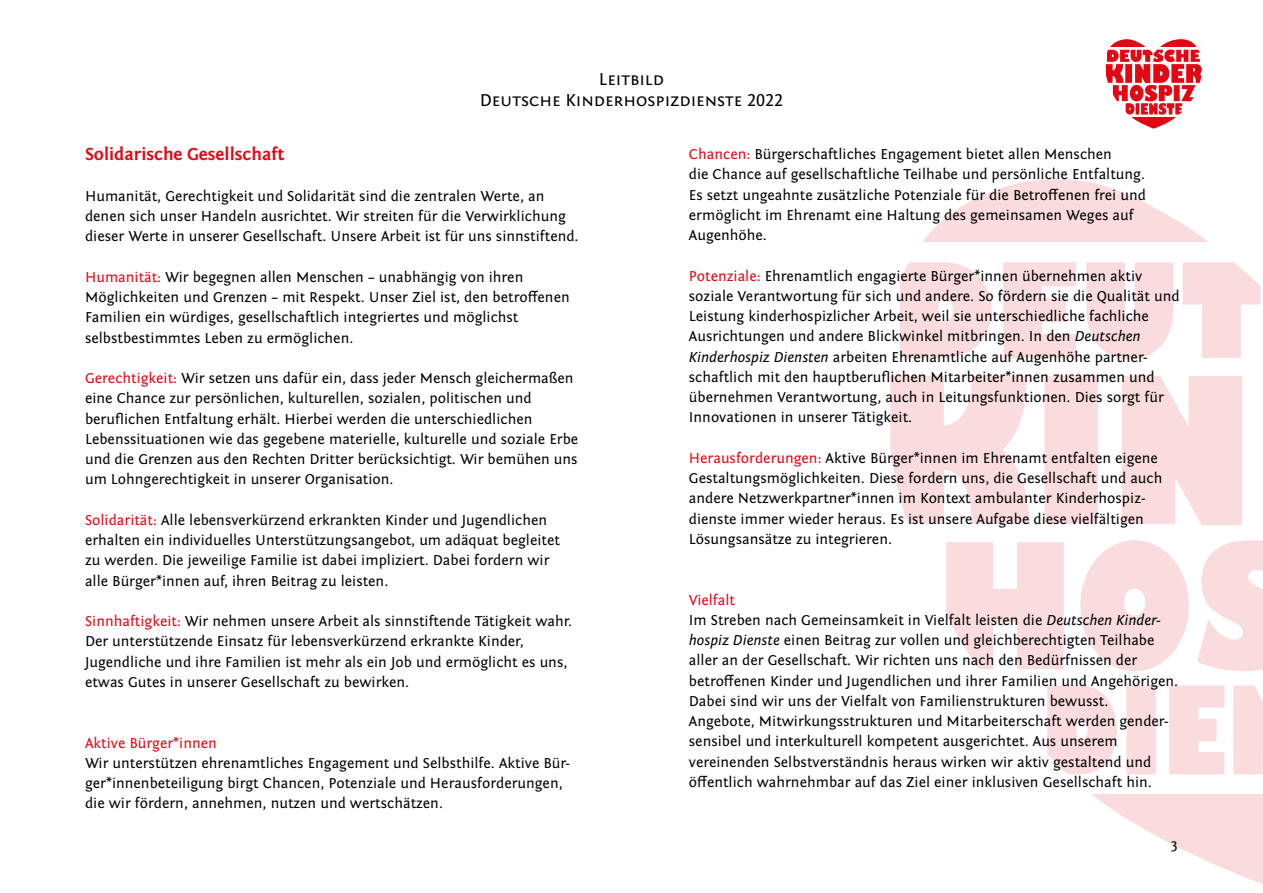
<style>
.page{position:relative;width:1263px;height:893px;background:#fff}
.page>*{position:absolute;margin:0;border:0;box-sizing:border-box;transform-origin:0 0}
.t1{font:18px/21.6px "Fontin Sans Small Caps";color:#000;text-align:center}
.t2{font:700 18px "Fontin Sans";color:#e30613}
.t3{font:15px/20.2px "Fontin Sans";color:#000}
.t4{font:15px "Fontin Sans";color:#e30613}
.s1{color:#e30613}
.s2{font-style:italic}
</style>
<div class="page">
<svg style="left:1047px;top:685px;width:216px;height:90px"></svg>
<svg style="left:946px;top:540px;width:317px;height:131px"></svg>
<svg style="left:890px;top:376px;width:352px;height:149px;fill:#fbdcde"></svg>
<svg style="left:900px;top:262px;width:361px;height:97px"></svg>
<svg style="left:923px;top:179px;width:284px;height:62px;fill:#fbdcde"></svg>
<svg style="left:1091px;top:794px;width:172px;height:90px;fill:#fbdcde"></svg>
<svg style="left:1106px;top:50px;width:96px;height:65px"></svg>
<svg style="left:1110px;top:39px;width:87px;height:8px"></svg>
<svg style="left:1131px;top:117px;width:45px;height:12px"></svg>
<p class="t1" style="left:480px;top:68px;width:305px">Leitbild<br>Deutsche Kinderhospizdienste 2022</p>
<p class="t2" style="left:85px;top:144px;width:201px">Solidarische Gesellschaft</p>
<p class="t3" style="left:85px;top:186px;width:495px">Humanität, Gerechtigkeit und Solidarität sind die zentralen Werte, an denen sich unser Handeln ausrichtet. Wir streiten für die Verwirklichung dieser Werte in unserer Gesellschaft. Unsere Arbeit ist für uns sinnstiftend.</p>
<p class="t3" style="left:85px;top:267px;width:486px"><span class="s1">Humanität:</span> Wir begegnen allen Menschen – unabhängig von ihren Möglichkeiten und Grenzen – mit Respekt. Unser Ziel ist, den betroffenen Familien ein würdiges, gesellschaftlich integriertes und möglichst selbstbestimmtes Leben zu ermöglichen.</p>
<p class="t3" style="left:85px;top:368px;width:495px"><span class="s1">Gerechtigkeit:</span> Wir setzen uns dafür ein, dass jeder Mensch gleichermaßen eine Chance zur persönlichen, kulturellen, sozialen, politischen und beruflichen Entfaltung erhält. Hierbei werden die unterschiedlichen Lebenssituationen wie das gegebene materielle, kulturelle und soziale Erbe und die Grenzen aus den Rechten Dritter berücksichtigt. Wir bemühen uns um Lohngerechtigkeit in unserer Organisation.</p>
<p class="t3" style="left:85px;top:510px;width:476px"><span class="s1">Solidarität:</span> Alle lebensverkürzend erkrankten Kinder und Jugendlichen erhalten ein individuelles Unterstützungsangebot, um adäquat begleitet zu werden. Die jeweilige Familie ist dabei impliziert. Dabei fordern wir alle Bürger*innen auf, ihren Beitrag zu leisten.</p>
<p class="t3" style="left:85px;top:611px;width:489px"><span class="s1">Sinnhaftigkeit:</span> Wir nehmen unsere Arbeit als sinnstiftende Tätigkeit wahr.<br>Der unterstützende Einsatz für lebensverkürzend erkrankte Kinder, Jugendliche und ihre Familien ist mehr als ein Job und ermöglicht es uns, etwas Gutes in unserer Gesellschaft zu bewirken.</p>
<p class="t4" style="left:85px;top:734px;width:133px">Aktive Bürger*innen</p>
<p class="t3" style="left:85px;top:753px;width:486px">Wir unterstützen ehrenamtliches Engagement und Selbsthilfe. Aktive Bür&shy;ger*innenbeteiligung birgt Chancen, Potenziale und Herausforderungen, die wir fördern, annehmen, nutzen und wertschätzen.</p>
<p class="t3" style="left:689px;top:144px;width:459px"><span class="s1">Chancen:</span> Bürgerschaftliches Engagement bietet allen Menschen<br>die Chance auf gesellschaftliche Teilhabe und persönliche Entfaltung.<br>Es setzt ungeahnte zusätzliche Potenziale für die Betroffenen frei und ermöglicht im Ehrenamt eine Haltung des gemeinsamen Weges auf Augenhöhe.</p>
<p class="t3" style="left:689px;top:266px;width:492px"><span class="s1">Potenziale:</span> Ehrenamtlich engagierte Bürger*innen übernehmen aktiv soziale Verantwortung für sich und andere. So fördern sie die Qualität und Leistung kinderhospizlicher Arbeit, weil sie unterschiedliche fachliche Ausrichtungen und andere Blickwinkel mitbringen. In den <span class="s2">Deutschen Kinderhospiz Diensten</span> arbeiten Ehrenamtliche auf Augenhöhe partner&shy;schaftlich mit den hauptberuflichen Mitarbeiter*innen zusammen und übernehmen Verantwortung, auch in Leitungsfunktionen. Dies sorgt für Innovationen in unserer Tätigkeit.</p>
<p class="t3" style="left:689px;top:448px;width:475px"><span class="s1">Herausforderungen:</span> Aktive Bürger*innen im Ehrenamt entfalten eigene Gestaltungsmöglichkeiten. Diese fordern uns, die Gesellschaft und auch andere Netzwerkpartner*innen im Kontext ambulanter Kinderhospiz&shy;dienste immer wieder heraus. Es ist unsere Aufgabe diese vielfältigen Lösungsansätze zu integrieren.</p>
<p class="t3" style="left:689px;top:590px;width:491px"><span class="s1">Vielfalt<br></span>Im Streben nach Gemeinsamkeit in Vielfalt leisten die <span class="s2">Deutschen Kinder&shy;hospiz Dienste</span> einen Beitrag zur vollen und gleichberechtigten Teilhabe aller an der Gesellschaft. Wir richten uns nach den Bedürfnissen der betroffenen Kinder und Jugendlichen und ihrer Familien und Angehörigen.<br>Dabei sind wir uns der Vielfalt von Familienstrukturen bewusst.<br>Angebote, Mitwirkungsstrukturen und Mitarbeiterschaft werden gender&shy;sensibel und interkulturell kompetent ausgerichtet. Aus unserem vereinenden Selbstverständnis heraus wirken wir aktiv gestaltend und öffentlich wahrnehmbar auf das Ziel einer inklusiven Gesellschaft hin.</p>
<p class="t3" style="left:1170px;top:835px;width:9px">3</p>
</div>
